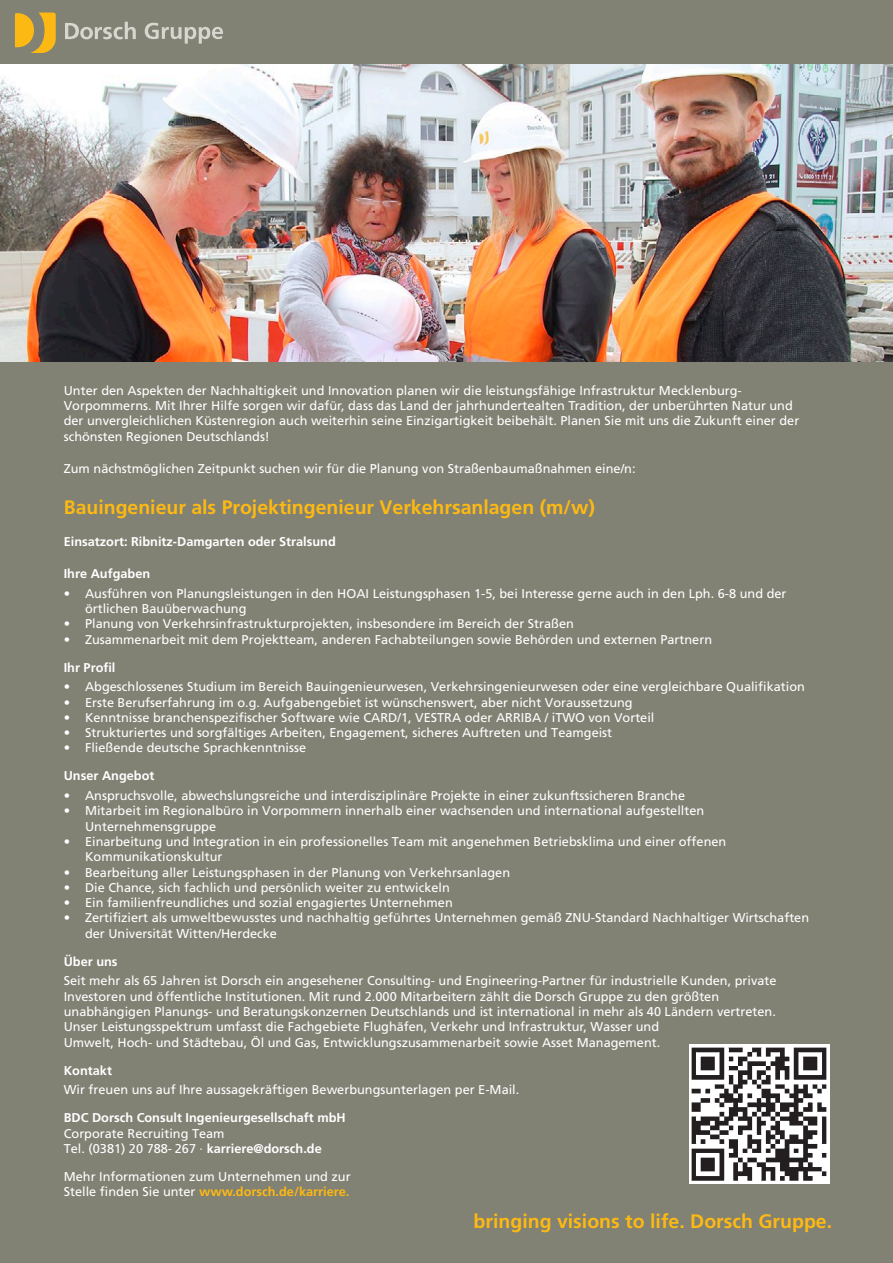
<style>
.page{position:relative;width:893px;height:1263px;background:#818174}
.page>*{position:absolute;margin:0;border:0;box-sizing:border-box;transform-origin:0 0}
.Subheadline_Recruiti{font:700 19.5px "Frutiger LT Std";color:#fdb913}
.PageMaker-Standarde{font:700 19.5px "Frutiger LT Std";color:#fdb913}
.Aufzählung_Recruitin{font:12.75px/15.3px "Frutiger LT Std";color:#fff}
.Fließtext_Recruiting{font:12.75px/15.3px "Frutiger LT Std";color:#fff}
.Subheadline_Recruiti-2{font:12.75px/15.3px "Frutiger LT Std";color:#fff}
.Subheadline_Recruiti-3{font:700 12.75px/15.3px "Frutiger LT Std";color:#fff}
.Aufzählung_Recruitin-2{font:700 12.75px "Frutiger LT Std";color:#fff}
.Fließtext_Recruiting-2{font:700 12.75px "Frutiger LT Std";color:#fff}
.s1{font-weight:400}
.s2{font-weight:700;color:#fdb913}
</style>
<div class="page">
<img style="left:689px;top:1044px;width:141px;height:139px">
<img style="left:0;top:64px;width:893px;height:298px">
<svg style="left:15px;top:13px;width:41px;height:40px"></svg>
<svg style="left:65px;top:22px;width:71px;height:17px"></svg>
<svg style="left:145px;top:23px;width:78px;height:21px"></svg>
<p class="Subheadline_Recruiti-2" style="left:64px;top:383px;width:737px">Unter den Aspekten der Nachhaltigkeit und Innovation planen wir die leistungsfähige Infrastruktur Mecklenburg-Vorpommerns. Mit Ihrer Hilfe sorgen wir dafür, dass das Land der jahrhundertealten Tradition, der unberührten Natur und der unvergleichlichen Küstenregion auch weiterhin seine Einzigartigkeit beibehält. Planen Sie mit uns die Zukunft einer der schönsten Regionen Deutschlands!</p>
<p class="Subheadline_Recruiti-2" style="left:64px;top:461px;width:573px">Zum nächstmöglichen Zeitpunkt suchen wir für die Planung von Straßenbaumaßnahmen eine/n:</p>
<p class="Subheadline_Recruiti" style="left:64px;top:495px;width:533px">Bauingenieur als Projektingenieur Verkehrsanlagen (m/w)</p>
<p class="Subheadline_Recruiti-3" style="left:64px;top:534px;width:274px">Einsatzort: Ribnitz-Damgarten oder Stralsund</p>
<p class="Subheadline_Recruiti-3" style="left:64px;top:566px;width:88px">Ihre Aufgaben</p>
<p class="Aufzählung_Recruitin" style="left:85px;top:586px;width:703px;text-indent:-21px">• Ausführen von Planungsleistungen in den HOAI Leistungsphasen 1-5, bei Interesse gerne auch in den Lph. 6-8 und der örtlichen Bauüberwachung</p>
<p class="Aufzählung_Recruitin" style="left:64px;top:616px;width:512px">• Planung von Verkehrsinfrastrukturprojekten, insbesondere im Bereich der Straßen</p>
<p class="Aufzählung_Recruitin" style="left:64px;top:631px;width:650px">• Zusammenarbeit mit dem Projektteam, anderen Fachabteilungen sowie Behörden und externen Partnern</p>
<p class="Aufzählung_Recruitin-2" style="left:64px;top:660px;width:53px">Ihr Profil</p>
<p class="Aufzählung_Recruitin" style="left:64px;top:679px;width:743px">• Abgeschlossenes Studium im Bereich Bauingenieurwesen, Verkehrsingenieurwesen oder eine vergleichbare Qualifikation</p>
<p class="Aufzählung_Recruitin" style="left:64px;top:694px;width:570px">• Erste Berufserfahrung im o.g. Aufgabengebiet ist wünschenswert, aber nicht Voraussetzung</p>
<p class="Aufzählung_Recruitin" style="left:64px;top:710px;width:592px">• Kenntnisse branchenspezifischer Software wie CARD/1, VESTRA oder ARRIBA / iTWO von Vorteil</p>
<p class="Aufzählung_Recruitin" style="left:64px;top:725px;width:550px">• Strukturiertes und sorgfältiges Arbeiten, Engagement, sicheres Auftreten und Teamgeist</p>
<p class="Aufzählung_Recruitin" style="left:64px;top:740px;width:244px">• Fließende deutsche Sprachkenntnisse</p>
<p class="Aufzählung_Recruitin-2" style="left:64px;top:768px;width:92px">Unser Angebot</p>
<p class="Aufzählung_Recruitin" style="left:64px;top:788px;width:623px">• Anspruchsvolle, abwechslungsreiche und interdisziplinäre Projekte in einer zukunftssicheren Branche</p>
<p class="Aufzählung_Recruitin" style="left:85px;top:803px;width:621px;text-indent:-21px">• Mitarbeit im Regionalbüro in Vorpommern innerhalb einer wachsenden und international aufgestellten<br>Unternehmensgruppe</p>
<p class="Aufzählung_Recruitin" style="left:85px;top:834px;width:643px;text-indent:-21px">• Einarbeitung und Integration in ein professionelles Team mit angenehmen Betriebsklima und einer offenen<br>Kommunikationskultur</p>
<p class="Aufzählung_Recruitin" style="left:64px;top:864px;width:448px">• Bearbeitung aller Leistungsphasen in der Planung von Verkehrsanlagen</p>
<p class="Aufzählung_Recruitin" style="left:64px;top:880px;width:388px">• Die Chance, sich fachlich und persönlich weiter zu entwickeln</p>
<p class="Aufzählung_Recruitin" style="left:64px;top:895px;width:390px">• Ein familienfreundliches und sozial engagiertes Unternehmen</p>
<p class="Aufzählung_Recruitin" style="left:85px;top:910px;width:726px;text-indent:-21px">• Zertifiziert als umweltbewusstes und nachhaltig geführtes Unternehmen gemäß ZNU-Standard Nachhaltiger Wirtschaften der Universität Witten/Herdecke</p>
<p class="Subheadline_Recruiti-3" style="left:64px;top:954px;width:55px">Über uns</p>
<p class="Fließtext_Recruiting" style="left:64px;top:973px;width:714px">Seit mehr als 65 Jahren ist Dorsch ein angesehener Consulting- und Engineering-Partner für industrielle Kunden, private Investoren und öffentliche Institutionen. Mit rund 2.000 Mitarbeitern zählt die Dorsch Gruppe zu den größten unabhängigen Planungs- und Beratungskonzernen Deutschlands und ist international in mehr als 40 Ländern vertreten.<br>Unser Leistungsspektrum umfasst die Fachgebiete Flughäfen, Verkehr und Infrastruktur, Wasser und<br>Umwelt, Hoch- und Städtebau, Öl und Gas, Entwicklungszusammenarbeit sowie Asset Management.</p>
<p class="Fließtext_Recruiting-2" style="left:64px;top:1063px;width:50px">Kontakt</p>
<p class="Fließtext_Recruiting" style="left:64px;top:1082px;width:457px">Wir freuen uns auf Ihre aussagekräftigen Bewerbungsunterlagen per E-Mail.</p>
<p class="Subheadline_Recruiti-3" style="left:64px;top:1110px;width:283px">BDC Dorsch Consult Ingenieurgesellschaft mbH<br><span class="s1">Corporate Recruiting Team<br>Tel. (0381) 20 788- 267 ·</span> karriere@dorsch.de</p>
<p class="Subheadline_Recruiti-2" style="left:64px;top:1169px;width:288px">Mehr Informationen zum Unternehmen und zur<br>Stelle finden Sie unter <span class="s2">www.dorsch.de/karriere.</span></p>
<p class="PageMaker-Standarde" style="left:474px;top:1209px;width:360px">bringing visions to life. Dorsch Gruppe.</p>
</div>
